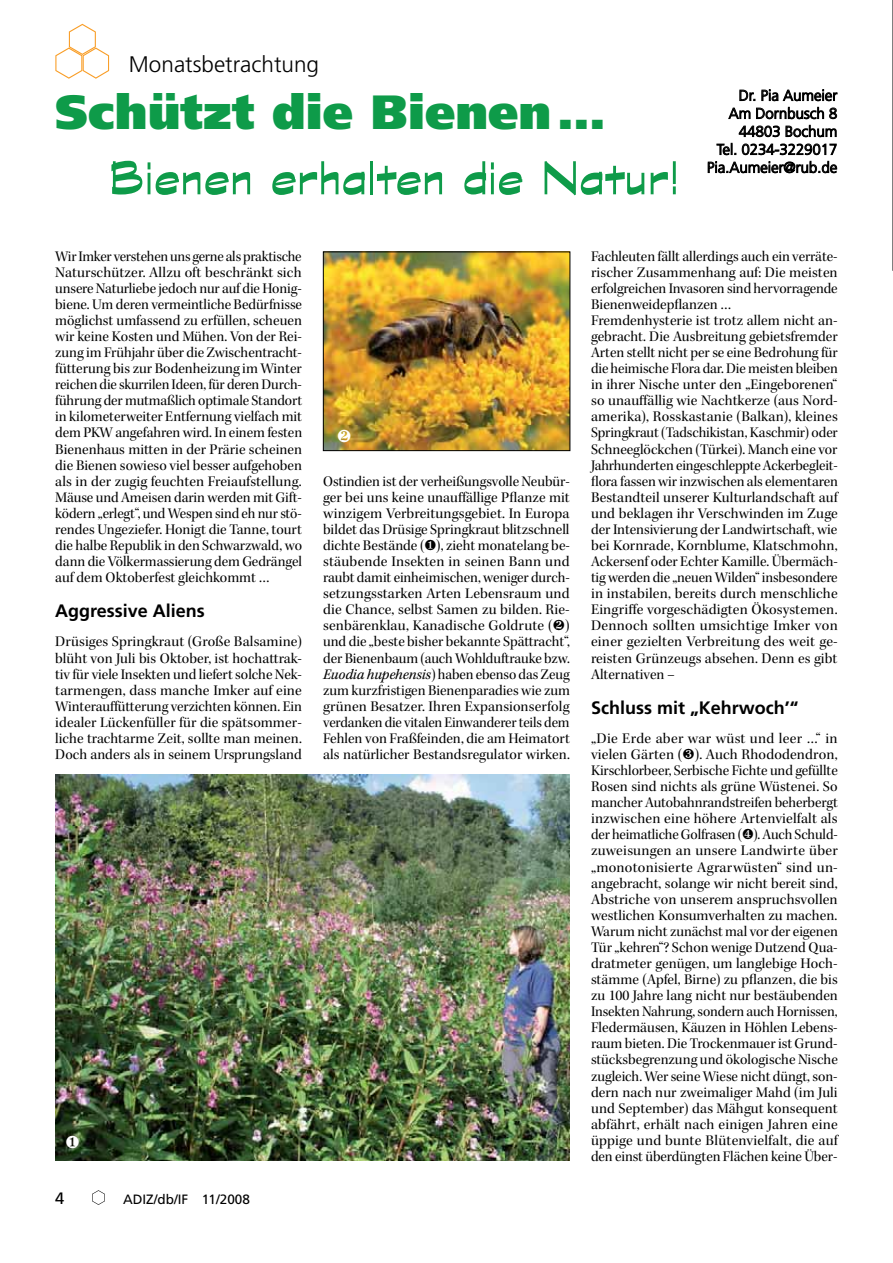
<style>
.page{position:relative;width:893px;height:1263px;background:#fff}
.page>*{position:absolute;margin:0;border:0;box-sizing:border-box;transform-origin:0 0}
.t1{font:700 52.5px "Graphite Std";letter-spacing:.01em;color:#0e9b49}
.t2{font:900 48px "Frutiger LT Std";color:#0e9b49}
.t3{font:300 22.5px "Frutiger LT Std";color:#000}
.t4{font:700 18px "Frutiger LT Std";color:#000}
.t5{font:16.5px "Frutiger LT Std";color:#000}
.t6{font:15px/16px "Kepler Std Subh";color:#000;text-align:justify}
.t7{font:300 15px/18px "Frutiger LT Std";color:#000;text-align:right}
.t8{font:13.5px "Frutiger LT Std";color:#000}
.s1{font-family:"Kepler Std";font-style:italic}
</style>
<div class="page">
<svg style="left:92px;top:1190px;width:13px;height:15px"></svg>
<svg style="left:55px;top:24px;width:54px;height:55px"></svg>
<svg style="left:739px;top:89px;width:99px;height:12px"></svg>
<svg style="left:728px;top:107px;width:109px;height:12px"></svg>
<svg style="left:738px;top:125px;width:99px;height:12px"></svg>
<svg style="left:716px;top:143px;width:21px;height:12px"></svg>
<div style="left:743px;top:145px;width:5px;height:9px;border:1px solid #000;border-radius:50%"></div>
<div style="left:742px;top:144px;width:7px;height:11px;border:1px solid #000;border-radius:50%"></div>
<svg style="left:750px;top:143px;width:62px;height:12px"></svg>
<div style="left:814px;top:145px;width:5px;height:9px;border:1px solid #000;border-radius:50%"></div>
<div style="left:813px;top:144px;width:7px;height:11px;border:1px solid #000;border-radius:50%"></div>
<svg style="left:822px;top:143px;width:15px;height:12px"></svg>
<svg style="left:707px;top:161px;width:130px;height:12px"></svg>
<img style="left:55px;top:775px;width:515px;height:386px">
<img style="left:325px;top:254px;width:243px;height:195px">
<div style="left:323px;top:252px;width:247px;height:199px;border:1px solid #000"></div>
<svg style="left:892px;top:0;width:1px;height:270px"></svg>
<svg style="left:66px;top:1136px;width:13px;height:12px"></svg>
<svg style="left:338px;top:430px;width:13px;height:12px"></svg>
<h3 class="t3" style="left:129px;top:53px;width:192px">Monatsbetrachtung</h3>
<h2 class="t2" style="left:55px;top:84px;width:552px">Schützt die Bienen …</h2>
<h1 class="t1" style="left:109px;top:145px;width:572px">Bienen erhalten die Natur!</h1>
<p class="t7" style="left:707px;top:87px;width:132px">Dr. Pia Aumeier<br>Am Dornbusch 8<br>44803 Bochum<br>Tel. 0234-3229017<br>Pia.Aumeier@rub.de</p>
<p class="t6" style="left:55px;top:249px;width:248px">Wir Imker verstehen uns gerne als praktische Naturschützer. Allzu oft beschränkt sich unsere Naturliebe jedoch nur auf die Honig&shy;biene. Um deren vermeintliche Bedürfnisse möglichst umfassend zu erfüllen, scheuen wir keine Kosten und Mühen. Von der Rei&shy;zung im Frühjahr über die Zwischentracht&shy;fütterung bis zur Bodenheizung im Winter reichen die skurrilen Ideen, für deren Durch&shy;führung der mutmaßlich optimale Standort in kilometerweiter Entfernung vielfach mit dem PKW angefahren wird. In einem festen Bienenhaus mitten in der Prärie scheinen die Bienen sowieso viel besser aufgehoben als in der zugig feuchten Freiaufstellung.<br>Mäuse und Ameisen darin werden mit Gift&shy;ködern „erlegt“, und Wespen sind eh nur stö&shy;rendes Ungeziefer. Honigt die Tanne, tourt die halbe Republik in den Schwarzwald, wo dann die Völkermassierung dem Gedrängel auf dem Oktoberfest gleichkommt …</p>
<p class="t4" style="left:55px;top:602px;width:151px">Aggressive Aliens</p>
<p class="t6" style="left:55px;top:635px;width:248px">Drüsiges Springkraut (Große Balsamine) blüht von Juli bis Oktober, ist hochattrak&shy;tiv für viele Insekten und liefert solche Nek&shy;tarmengen, dass manche Imker auf eine Winterauffütterung verzichten können. Ein idealer Lückenfüller für die spätsommer&shy;liche trachtarme Zeit, sollte man meinen.<br>Doch anders als in seinem Ursprungsland</p>
<p class="t5" style="left:55px;top:1188px;width:11px">4</p>
<p class="t8" style="left:123px;top:1191px;width:128px">ADIZ/db/IF 11/2008</p>
<p class="t6" style="left:323px;top:474px;width:248px">Ostindien ist der verheißungsvolle Neubür&shy;ger bei uns keine unauffällige Pflanze mit winzigem Verbreitungsgebiet. In Europa bildet das Drüsige Springkraut blitzschnell dichte Bestände ( ), zieht monatelang be&shy;stäubende Insekten in seinen Bann und raubt damit einheimischen, weniger durch&shy;setzungsstarken Arten Lebensraum und die Chance, selbst Samen zu bilden. Rie&shy;senbärenklau, Kanadische Goldrute ( ) und die „beste bisher bekannte Spättracht“, der Bienenbaum (auch Wohlduftrauke bzw.<br><span class="s1">Euodia hupehensis</span>) haben ebenso das Zeug zum kurzfristigen Bienenparadies wie zum grünen Besatzer. Ihren Expansionserfolg verdanken die vitalen Einwanderer teils dem Fehlen von Fraßfeinden, die am Heimatort als natürlicher Bestandsregulator wirken.</p>
<p class="t6" style="left:591px;top:249px;width:248px;text-align:left">Fachleuten fällt allerdings auch ein verräte&shy;rischer Zusammenhang auf: Die meisten erfolgreichen Invasoren sind hervorragende Bienenweidepflanzen …<br>Fremdenhysterie ist trotz allem nicht an&shy;gebracht. Die Ausbreitung gebietsfremder Arten stellt nicht per se eine Bedrohung für die heimische Flora dar. Die meisten bleiben in ihrer Nische unter den „Eingeborenen“ so unauffällig wie Nachtkerze (aus Nord&shy;amerika), Rosskastanie (Balkan), kleines Springkraut (Tadschikistan, Kaschmir) oder Schneeglöckchen (Türkei). Manch eine vor Jahrhunderten eingeschleppte Ackerbegleit&shy;flora fassen wir inzwischen als elementaren Bestandteil unserer Kulturlandschaft auf und beklagen ihr Verschwinden im Zuge der Intensivierung der Landwirtschaft, wie bei Kornrade, Kornblume, Klatschmohn, Ackersenf oder Echter Kamille. Übermäch&shy;tig werden die „neuen Wilden“ insbesondere in instabilen, bereits durch menschliche Eingriffe vorgeschädigten Ökosystemen.<br>Dennoch sollten umsichtige Imker von einer gezielten Verbreitung des weit ge&shy;reisten Grünzeugs absehen. Denn es gibt Alternativen –</p>
<p class="t4" style="left:591px;top:699px;width:209px">Schluss mit „Kehrwoch’“</p>
<p class="t6" style="left:591px;top:731px;width:248px">„Die Erde aber war wüst und leer …“ in vielen Gärten (✓). Auch Rhododendron, Kirschlorbeer, Serbische Fichte und gefüllte Rosen sind nichts als grüne Wüstenei. So mancher Autobahnrandstreifen beherbergt inzwischen eine höhere Artenvielfalt als der heimatliche Golfrasen (✔). Auch Schuld&shy;zuweisungen an unsere Landwirte über „monotonisierte Agrarwüsten“ sind un&shy;angebracht, solange wir nicht bereit sind, Abstriche von unserem anspruchsvollen westlichen Konsumverhalten zu machen.<br>Warum nicht zunächst mal vor der eigenen Tür „kehren“? Schon wenige Dutzend Qua&shy;dratmeter genügen, um langlebige Hoch&shy;stämme (Apfel, Birne) zu pflanzen, die bis zu 100 Jahre lang nicht nur bestäubenden Insekten Nahrung, sondern auch Hornissen, Fledermäusen, Käuzen in Höhlen Lebens&shy;raum bieten. Die Trockenmauer ist Grund&shy;stücksbegrenzung und ökologische Nische zugleich. Wer seine Wiese nicht düngt, son&shy;dern nach nur zweimaliger Mahd (im Juli und September) das Mähgut konsequent abfährt, erhält nach einigen Jahren eine üppige und bunte Blütenvielfalt, die auf den einst überdüngten Flächen keine Über-</p>
</div>
